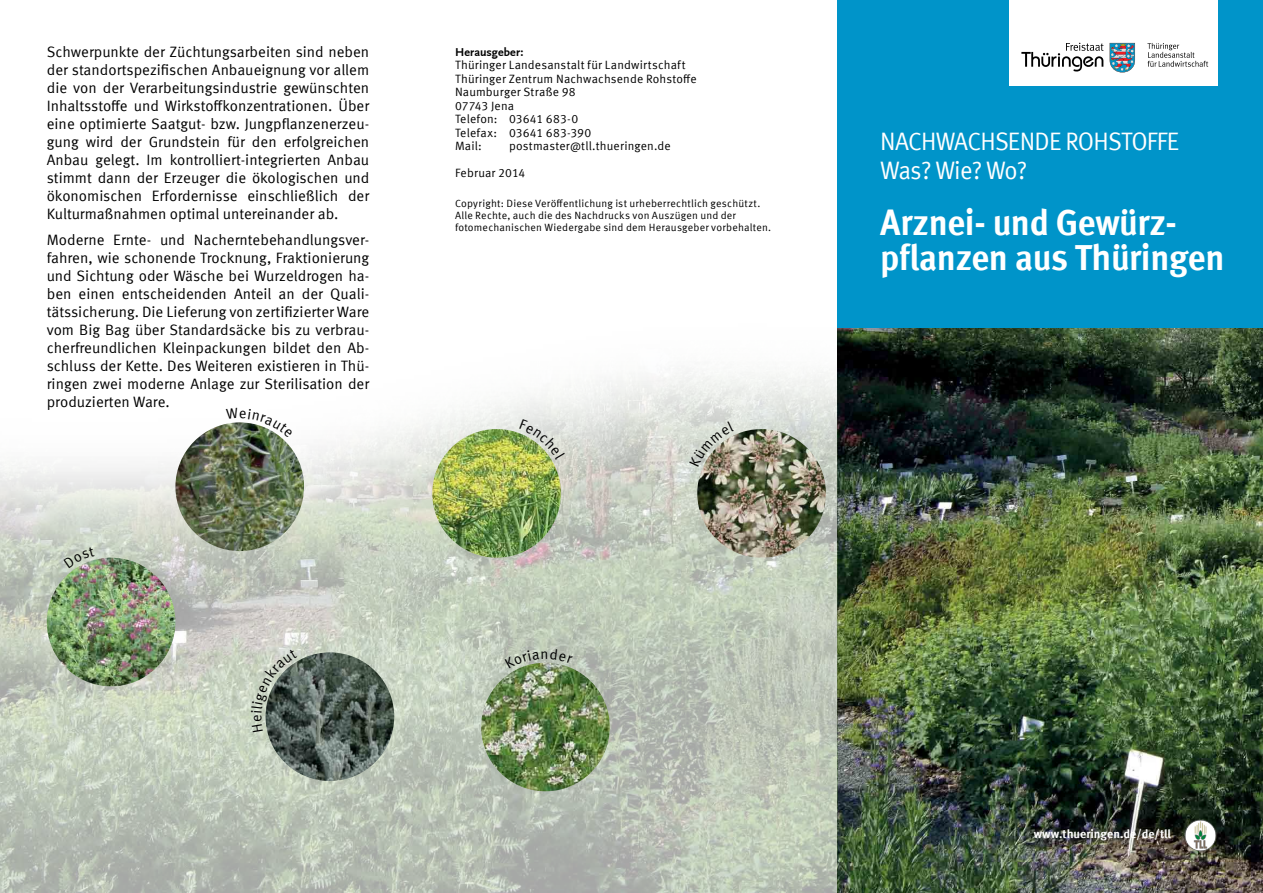
<style>
.page{position:relative;width:1263px;height:893px;background:#fff}
.page>*{position:absolute;margin:0;border:0;box-sizing:border-box;transform-origin:0 0}
.t1{font:700 36.15px/34.5px "Meta Offc Pro";letter-spacing:-.01em;color:#fff;scale:.95 1}
.t2{font:25.2px/28.8px "Meta Offc Pro Norm";letter-spacing:-.03em;color:#fff;scale:.95 1}
.t3{font:15px/18px "Meta Offc Pro Norm";color:#000;text-align:justify}
.t4{font:12px/13.5px "Meta Offc Pro Norm";letter-spacing:.015em;color:#000}
.t5{font:700 12px "Meta Offc Pro";color:#fff}
.t6{font:700 12px "Scala Sans";letter-spacing:.01em;color:#000}
.t7{font:10.5px/12px "Meta Offc Pro Norm";letter-spacing:.02em;color:#000}
</style>
<div class="page">
<img style="left:838px;top:328px;width:425px;height:565px">
<img style="left:0;top:164px;width:838px;height:729px">
<div style="left:838px;top:0;width:425px;height:328px;background:#0094c9"></div>
<div style="left:1009px;top:0;width:208px;height:85px;background:#fff"></div>
<svg style="left:1110px;top:43px;width:25px;height:30px"></svg>
<svg style="left:1021px;top:43px;width:82px;height:29px"></svg>
<svg style="left:1147px;top:43px;width:61px;height:24px"></svg>
<img style="left:1182px;top:817px;width:36px;height:37px">
<img style="left:47px;top:558px;width:128px;height:128px;border-radius:64px">
<img style="left:175px;top:422px;width:129px;height:129px;border-radius:64px">
<img style="left:266px;top:652px;width:128px;height:129px;border-radius:64px">
<img style="left:432px;top:429px;width:129px;height:129px;border-radius:64px">
<img style="left:481px;top:663px;width:129px;height:128px;border-radius:64px">
<img style="left:697px;top:429px;width:129px;height:129px;border-radius:64px">
<svg style="left:64px;top:547px;width:31px;height:21px"></svg>
<svg style="left:226px;top:408px;width:67px;height:30px"></svg>
<svg style="left:251px;top:648px;width:46px;height:84px"></svg>
<svg style="left:519px;top:420px;width:46px;height:40px"></svg>
<svg style="left:505px;top:648px;width:68px;height:21px"></svg>
<svg style="left:689px;top:421px;width:45px;height:46px"></svg>
<p class="t3" style="left:47px;top:42px;width:324px">Schwerpunkte der Züchtungsarbeiten sind neben der standortspezifischen Anbaueignung vor allem die von der Verarbeitungsindustrie gewünschten Inhaltsstoffe und Wirkstoffkonzentrationen. Über eine optimierte Saatgut- bzw. Jungpflanzenerzeu&shy;gung wird der Grundstein für den erfolgreichen Anbau gelegt. Im kontrolliert-integrierten Anbau stimmt dann der Erzeuger die ökologischen und ökonomischen Erfordernisse einschließlich der Kulturmaßnahmen optimal untereinander ab.</p>
<p class="t3" style="left:47px;top:230px;width:324px">Moderne Ernte- und Nacherntebehandlungsver&shy;fahren, wie schonende Trocknung, Fraktionierung und Sichtung oder Wäsche bei Wurzeldrogen ha&shy;ben einen entscheidenden Anteil an der Quali&shy;tätssicherung. Die Lieferung von zertifizierter Ware vom Big Bag über Standardsäcke bis zu verbrau&shy;cherfreundlichen Kleinpackungen bildet den Ab&shy;schluss der Kette. Des Weiteren existieren in Thü&shy;ringen zwei moderne Anlage zur Sterilisation der produzierten Ware.</p>
<p class="t6" style="left:455px;top:46px;width:70px">Herausgeber:</p>
<p class="t4" style="left:455px;top:58px;width:243px">Thüringer Landesanstalt für Landwirtschaft<br>Thüringer Zentrum Nachwachsende Rohstoffe<br>Naumburger Straße 98<br>07743 Jena<br>Telefon: 03641 683-0<br>Telefax: 03641 683-390<br>Mail:</p>
<p class="t4" style="left:509px;top:139px;width:163px">postmaster@tll.thueringen.de</p>
<p class="t4" style="left:455px;top:166px;width:72px">Februar 2014</p>
<p class="t7" style="left:455px;top:197px;width:318px">Copyright: Diese Veröffentlichung ist urheberrechtlich geschützt.<br>Alle Rechte, auch die des Nachdrucks von Auszügen und der fotomechanischen Wiedergabe sind dem Herausgeber vorbehalten.</p>
<h2 class="t2" style="left:880px;top:126px;width:316px">Nachwachsen de Rohstoffe<br>Was? Wie? Wo?</h2>
<h1 class="t1" style="left:880px;top:203px;width:364px">Arznei- und Gewürz&shy;pflanzen aus Thüringen</h1>
<p class="t5" style="left:1034px;top:825px;width:139px">www.thueringen.de/de/tll</p>
</div>
